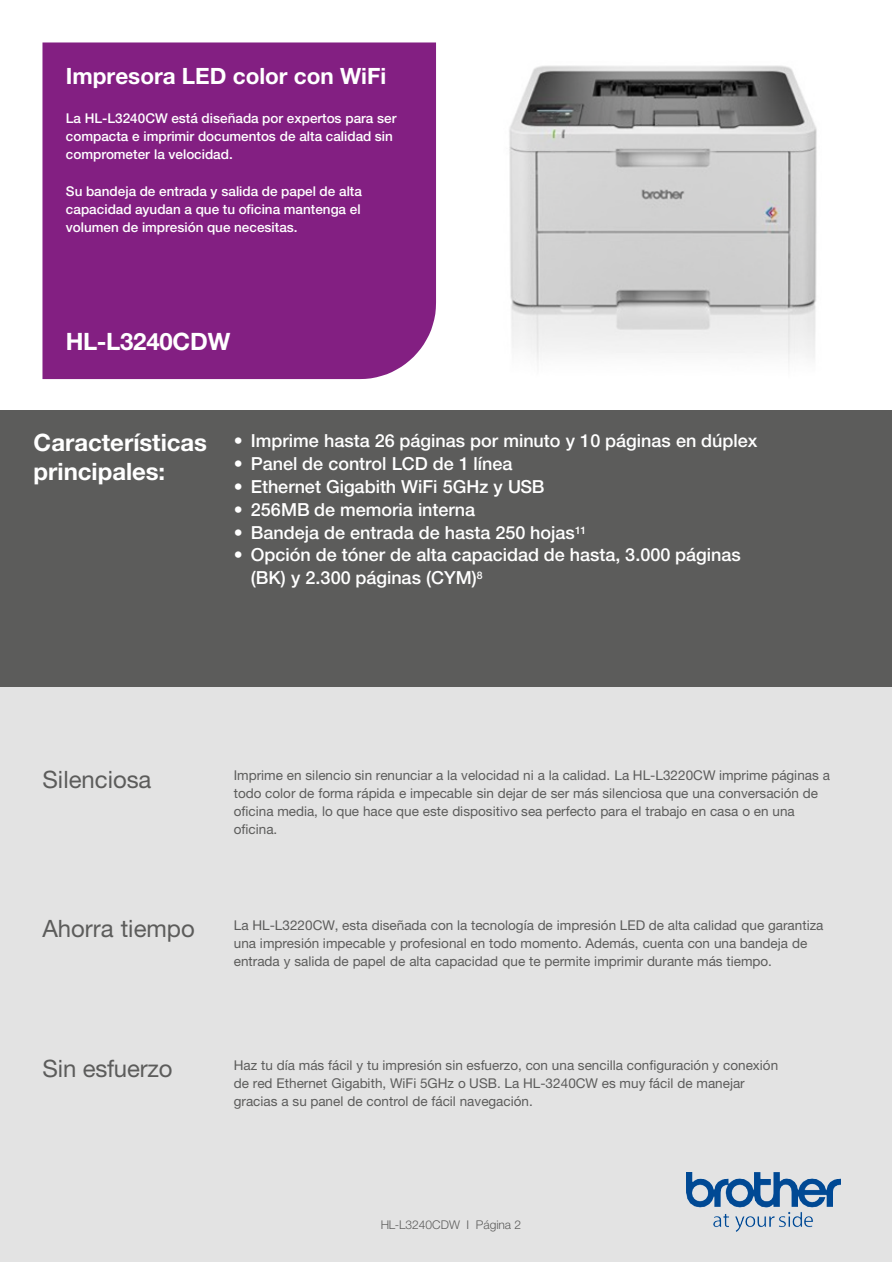
<style>
.page{position:relative;width:893px;height:1263px;background:#fff}
.page>*{position:absolute;margin:0;border:0;box-sizing:border-box;transform-origin:0 0}
.t1{font:700 24px/28.8px "Helvetica Neue LTW1 G";color:#fff}
.t2{font:24px "Helvetica Neue LTW1 G";letter-spacing:-.005em;color:#5c5c5b}
.t3{font:700 22.5px "Helvetica Neue LTW1 G";color:#fff}
.t4{font:500 18px/22.5px "Helvetica Neue LTW1 G";color:#fff}
.t5{font:13.5px/18px "Helvetica Neue LTW1 G";color:#5c5c5b}
.t6{font:500 13.5px/18px "Helvetica Neue LTW1 G";color:#fff}
.t7{font:300 12px "Helvetica Neue LTW1 G";color:#5c5c5b}
</style>
<div class="page">
<div style="left:0;top:687px;width:892px;height:575px;background:#e3e3e3"></div>
<img style="left:687px;top:1173px;width:154px;height:58px">
<div style="left:0;top:411px;width:892px;height:276px;background:#5c5c5b"></div>
<img style="left:509px;top:65px;width:308px;height:298px">
<div style="left:42px;top:42px;width:394px;height:337px;background:#831f82"></div>
<p class="t3" style="left:66px;top:68px;width:322px">Impresora LED color con WiFi</p>
<p class="t6" style="left:66px;top:111px;width:332px">La HL-L3240CW está diseñada por expertos para ser compacta e imprimir documentos de alta calidad sin comprometer la velocidad.</p>
<p class="t6" style="left:66px;top:185px;width:298px;text-align:justify">Su bandeja de entrada y salida de papel de alta capacidad ayudan a que tu oficina mantenga el volumen de impresión que necesitas.</p>
<p class="t1" style="left:66px;top:330px;width:166px">HL-L3240CDW</p>
<p class="t1" style="left:34px;top:432px;width:175px">Características principales:</p>
<p class="t4" style="left:234px;top:432px;width:525px">• Imprime hasta 26 páginas por minuto y 10 páginas en dúplex</p>
<p class="t4" style="left:234px;top:455px;width:280px">• Panel de control LCD de 1 línea</p>
<p class="t4" style="left:234px;top:478px;width:312px">• Ethernet Gigabith WiFi 5GHz y USB</p>
<p class="t4" style="left:234px;top:501px;width:243px">• 256MB de memoria interna</p>
<p class="t4" style="left:234px;top:524px;width:354px">• Bandeja de entrada de hasta 250 hojas<sup>11</sup></p>
<p class="t4" style="left:251px;top:546px;width:491px;text-indent:-17px">• Opción de tóner de alta capacidad de hasta, 3.000 páginas (BK) y 2.300 páginas (CYM)<sup>8</sup></p>
<p class="t2" style="left:42px;top:771px;width:110px">Silenciosa</p>
<p class="t2" style="left:42px;top:920px;width:154px">Ahorra tiempo</p>
<p class="t5" style="left:234px;top:768px;width:598px">Imprime en silencio sin renunciar a la velocidad ni a la calidad. La HL-L3220CW imprime páginas a todo color de forma rápida e impecable sin dejar de ser más silenciosa que una conversación de oficina media, lo que hace que este dispositivo sea perfecto para el trabajo en casa o en una oficina.</p>
<p class="t5" style="left:234px;top:918px;width:591px">La HL-L3220CW, esta diseñada con la tecnología de impresión LED de alta calidad que garantiza una impresión impecable y profesional en todo momento. Además, cuenta con una bandeja de entrada y salida de papel de alta capacidad que te permite imprimir durante más tiempo.</p>
<p class="t2" style="left:42px;top:1060px;width:131px">Sin esfuerzo</p>
<p class="t5" style="left:234px;top:1058px;width:546px">Haz tu día más fácil y tu impresión sin esfuerzo, con una sencilla configuración y conexión de red Ethernet Gigabith, WiFi 5GHz o USB. La HL-3240CW es muy fácil de manejar gracias a su panel de control de fácil navegación.</p>
<p class="t7" style="left:381px;top:1220px;width:142px">HL-L3240CDW I Página 2</p>
</div>
